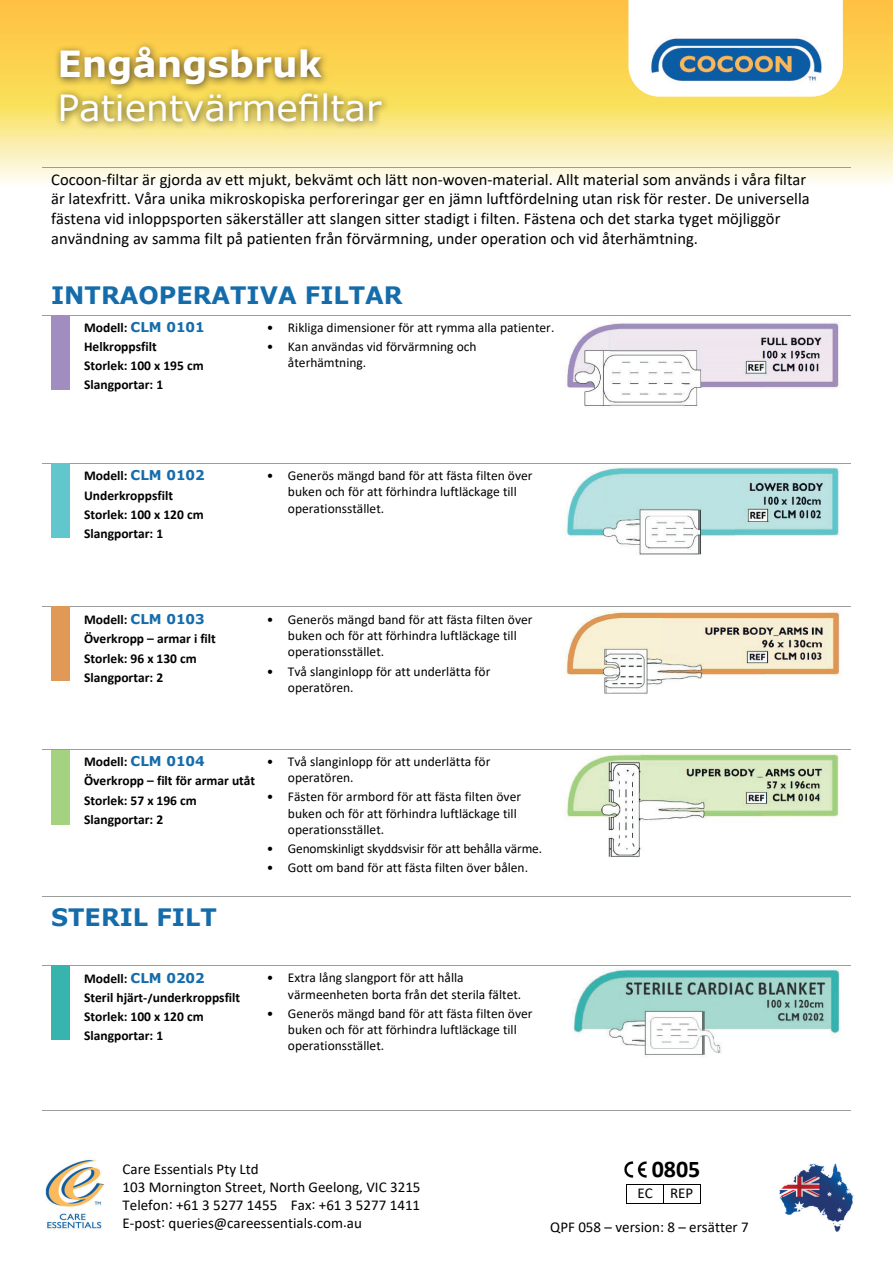
<style>
.page{position:relative;width:893px;height:1263px;background:#fff}
.page>*{position:absolute;margin:0;border:0;box-sizing:border-box;transform-origin:0 0}
.t1{font:36px "Verdana";color:#fff}
.t2{font:700 36px "Verdana";color:#fff}
.t3{font:700 24px "Verdana";color:#156cab}
.t4{font:700 24px "Calibri";color:#000}
.t5{font:16.5px/19.8px "Calibri";color:#000}
.t6{font:15px/18px "Calibri";color:#000}
.t7{font:13.5px/16.2px "Calibri";color:#000}
.t8{font:700 13.5px/19.2px "Calibri";color:#000}
.s1{font-family:"Verdana";color:#156cab}
</style>
<div class="page">
<img style="left:45px;top:1159px;width:60px;height:70px">
<img style="left:779px;top:1163px;width:75px;height:69px">
<img style="left:624px;top:1162px;width:23px;height:16px">
<hr style="left:627px;top:1183px;width:36px;height:1px;background:#000001">
<hr style="left:664px;top:1183px;width:36px;height:1px;background:#000001">
<svg style="left:626px;top:1184px;width:1px;height:20px"></svg>
<hr style="left:627px;top:1203px;width:36px;height:1px;background:#000001">
<svg style="left:663px;top:1184px;width:1px;height:20px"></svg>
<hr style="left:664px;top:1203px;width:36px;height:1px;background:#000001">
<svg style="left:700px;top:1184px;width:1px;height:20px"></svg>
<img style="left:0;top:0;width:893px;height:182px">
<svg style="left:628px;top:0;width:215px;height:97px"></svg>
<img style="left:645px;top:37px;width:180px;height:47px">
<div style="left:54px;top:41px;width:337px;height:90px;background:#231f20;opacity:.75"></div>
<hr style="left:43px;top:167px;width:808px;height:1px;background:#9a9d9e">
<hr style="left:43px;top:315px;width:808px;height:1px;background:#9a9d9e">
<hr style="left:43px;top:463px;width:808px;height:1px;background:#9a9d9e">
<hr style="left:43px;top:606px;width:808px;height:1px;background:#9a9d9e">
<hr style="left:43px;top:749px;width:808px;height:1px;background:#9a9d9e">
<hr style="left:43px;top:896px;width:808px;height:1px;background:#9a9d9e">
<hr style="left:43px;top:965px;width:808px;height:1px;background:#9a9d9e">
<hr style="left:43px;top:1110px;width:808px;height:1px;background:#9a9d9e">
<img style="left:567px;top:322px;width:272px;height:84px">
<div style="left:51px;top:316px;width:19px;height:74px;background:#a18dbf"></div>
<div style="left:51px;top:463px;width:19px;height:75px;background:#61c7cd"></div>
<div style="left:51px;top:607px;width:19px;height:74px;background:#e19958"></div>
<div style="left:51px;top:750px;width:19px;height:74px;background:#a5d281"></div>
<div style="left:51px;top:966px;width:19px;height:74px;background:#38b4ae"></div>
<img style="left:565px;top:467px;width:274px;height:88px">
<img style="left:566px;top:611px;width:274px;height:83px">
<img style="left:566px;top:754px;width:273px;height:104px">
<img style="left:572px;top:967px;width:268px;height:89px">
<h1 class="t2" style="left:57px;top:39px;width:266px">Engångsbruk</h1>
<h1 class="t1" style="left:57px;top:83px;width:326px">Patientvärmefiltar</h1>
<p class="t5" style="left:51px;top:169px;width:760px">Cocoon-filtar är gjorda av ett mjukt, bekvämt och lätt non-woven-material. Allt material som används i våra filtar är latexfritt. Våra unika mikroskopiska perforeringar ger en jämn luftfördelning utan risk för rester. De universella fästena vid inloppsporten säkerställer att slangen sitter stadigt i filten. Fästena och det starka tyget möjliggör användning av samma filt på patienten från förvärmning, under operation och vid återhämtning.</p>
<h2 class="t3" style="left:51px;top:279px;width:353px">INTRAOPERATIVA FILTAR</h2>
<p class="t8" style="left:84px;top:318px;width:122px">Modell: <span class="s1">CLM 0101<br></span>Helkroppsfilt<br>Storlek: 100 x 195 cm<br>Slangportar: 1</p>
<p class="t7" style="left:267px;top:319px;width:289px">• Rikliga dimensioner för att rymma alla patienter.</p>
<p class="t7" style="left:288px;top:338px;width:190px;text-indent:-21px">• Kan användas vid förvärmning och återhämtning.</p>
<p class="t8" style="left:84px;top:466px;width:122px">Modell: <span class="s1">CLM 0102<br></span>Underkroppsfilt<br>Storlek: 100 x 120 cm<br>Slangportar: 1</p>
<p class="t7" style="left:288px;top:467px;width:246px;text-indent:-21px">• Generös mängd band för att fästa filten över buken och för att förhindra luftläckage till operationsstället.</p>
<p class="t8" style="left:84px;top:610px;width:133px">Modell: <span class="s1">CLM 0103<br></span>Överkropp – armar i filt<br>Storlek: 96 x 130 cm<br>Slangportar: 2</p>
<p class="t7" style="left:288px;top:611px;width:246px;text-indent:-21px">• Generös mängd band för att fästa filten över buken och för att förhindra luftläckage till operationsstället.</p>
<p class="t7" style="left:288px;top:663px;width:204px;text-indent:-21px">• Två slanginlopp för att underlätta för operatören.</p>
<p class="t8" style="left:84px;top:752px;width:173px">Modell: <span class="s1">CLM 0104<br></span>Överkropp – filt för armar utåt<br>Storlek: 57 x 196 cm<br>Slangportar: 2</p>
<p class="t7" style="left:288px;top:753px;width:204px;text-indent:-21px">• Två slanginlopp för att underlätta för operatören.</p>
<p class="t7" style="left:288px;top:788px;width:235px;text-indent:-21px">• Fästen för armbord för att fästa filten över buken och för att förhindra luftläckage till operationsstället.</p>
<p class="t7" style="left:267px;top:840px;width:277px">• Genomskinligt skyddsvisir för att behålla värme.</p>
<p class="t7" style="left:267px;top:859px;width:263px">• Gott om band för att fästa filten över bålen.</p>
<h2 class="t3" style="left:51px;top:900px;width:167px">STERIL FILT</h2>
<p class="t8" style="left:84px;top:968px;width:158px">Modell: <span class="s1">CLM 0202<br></span>Steril hjärt-/underkroppsfilt<br>Storlek: 100 x 120 cm<br>Slangportar: 1</p>
<p class="t7" style="left:288px;top:969px;width:235px;text-indent:-21px">• Extra lång slangport för att hålla värmeenheten borta från det sterila fältet.</p>
<p class="t7" style="left:288px;top:1005px;width:246px;text-indent:-21px">• Generös mängd band för att fästa filten över buken och för att förhindra luftläckage till operationsstället.</p>
<p class="t6" style="left:123px;top:1160px;width:299px">Care Essentials Pty Ltd<br>103 Mornington Street, North Geelong, VIC 3215<br>Telefon: +61 3 5277 1455 Fax: +61 3 5277 1411<br>E-post: queries@careessentials.com.au</p>
<h2 class="t4" style="left:652px;top:1152px;width:50px">0805</h2>
<p class="t6" style="left:637px;top:1183px;width:57px">EC REP</p>
<p class="t6" style="left:550px;top:1218px;width:200px">QPF 058 – version: 8 – ersätter 7</p>
</div>
